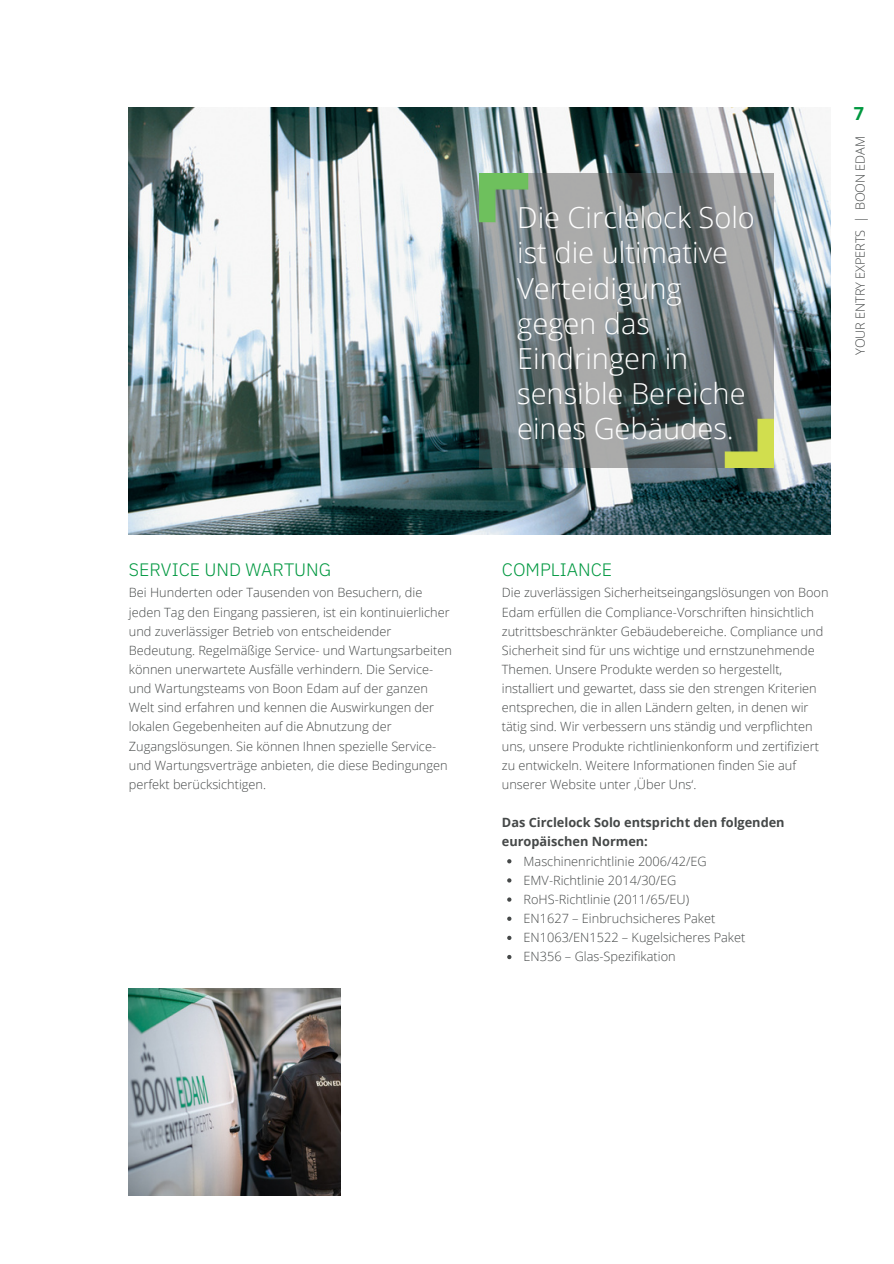
<style>
.page{position:relative;width:894px;height:1264px;background:#fff}
.page>*{position:absolute;margin:0;border:0;box-sizing:border-box;transform-origin:0 0}
.t1{font:300 28.95px/35.1px "Open Sans";color:#fff}
.t2{font:300 18px "IBM Plex Sans";color:#009840}
.t3{font:700 18px "Open Sans";color:#009840}
.t4{font:300 12.75px/19.2px "Open Sans";color:#454848}
.t5{font:700 12.75px/19.2px "Open Sans";color:#454848}
</style>
<div class="page">
<img style="left:129px;top:107px;width:701px;height:427px">
<img style="left:479px;top:174px;width:294px;height:294px">
<svg style="left:507px;top:859px;width:4px;height:4px"></svg>
<svg style="left:507px;top:878px;width:4px;height:4px"></svg>
<svg style="left:507px;top:897px;width:4px;height:4px"></svg>
<svg style="left:507px;top:916px;width:4px;height:4px"></svg>
<svg style="left:507px;top:935px;width:4px;height:5px"></svg>
<svg style="left:507px;top:954px;width:4px;height:5px"></svg>
<img style="left:129px;top:988px;width:212px;height:207px">
<p class="t2" style="left:129px;top:557px;width:204px">SERVICE UND WARTUNG</p>
<p class="t4" style="left:129px;top:583px;width:324px">Bei Hunderten oder Tausenden von Besuchern, die jeden Tag den Eingang passieren, ist ein kontinuierlicher und zuverlässiger Betrieb von entscheidender Bedeutung. Regelmäßige Service- und Wartungsarbeiten können unerwartete Ausfälle verhindern. Die Service&shy;und Wartungsteams von Boon Edam auf der ganzen</p>
<p class="t4" style="left:129px;top:697px;width:320px">Welt sind erfahren und kennen die Auswirkungen der lokalen Gegebenheiten auf die Abnutzung der Zugangslösungen. Sie können Ihnen spezielle Service&shy;und Wartungsverträge anbieten, die diese Bedingungen perfekt berücksichtigen.</p>
<p class="t1" style="left:517px;top:199px;width:239px">Die Circlelock Solo ist die ultimative<br>Verteidigung gegen das</p>
<p class="t1" style="left:517px;top:340px;width:230px">Eindringen in sensible Bereiche eines Gebäudes.</p>
<p class="t3" style="left:853px;top:100px;width:12px">7</p>
<p class="t4" style="left:849px;top:355px;width:220px;rotate:-90deg">YOUR ENTRY EXPERTS | BOON EDAM</p>
<p class="t2" style="left:501px;top:557px;width:112px">COMPLIANCE</p>
<p class="t4" style="left:501px;top:583px;width:328px">Die zuverlässigen Sicherheitseingangslösungen von Boon Edam erfüllen die Compliance-Vorschriften hinsichtlich zutrittsbeschränkter Gebäudebereiche. Compliance und Sicherheit sind für uns wichtige und ernstzunehmende Themen. Unsere Produkte werden so hergestellt, installiert und gewartet, dass sie den strengen Kriterien entsprechen, die in allen Ländern gelten, in denen wir tätig sind. Wir verbessern uns ständig und verpflichten uns, unsere Produkte richtlinienkonform und zertifiziert zu entwickeln. Weitere Informationen finden Sie auf unserer Website unter ‚Über Uns‘.</p>
<p class="t5" style="left:501px;top:812px;width:284px">Das Circlelock Solo entspricht den folgenden europäischen Normen:</p>
<p class="t4" style="left:523px;top:851px;width:184px">Maschinenrichtlinie 2006/42/EG</p>
<p class="t4" style="left:523px;top:870px;width:154px">EMV-Richtlinie 2014/30/EG</p>
<p class="t4" style="left:523px;top:889px;width:167px">RoHS-Richtlinie (2011/65/EU)</p>
<p class="t4" style="left:523px;top:908px;width:193px">EN1627 – Einbruchsicheres Paket</p>
<p class="t4" style="left:523px;top:927px;width:223px">EN1063/EN1522 – Kugelsicheres Paket</p>
<p class="t4" style="left:523px;top:946px;width:153px">EN356 – Glas-Spezifikation</p>
</div>
